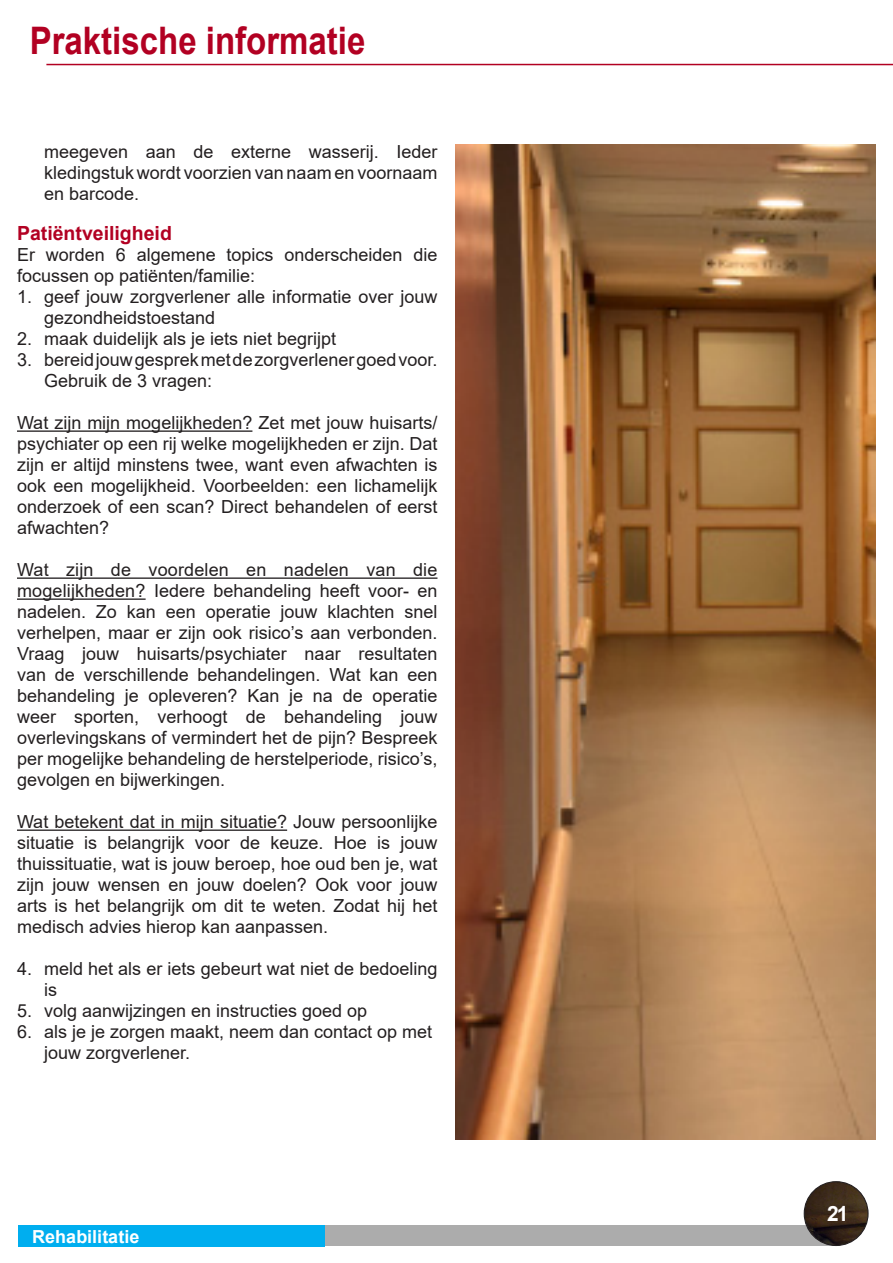
<style>
.page{position:relative;width:893px;height:1263px;background:#fff}
.page>*{position:absolute;margin:0;border:0;box-sizing:border-box;transform-origin:0 0}
.Hoofdtitel{font:700 37.95px "Arial";color:#b20022;scale:.87 1}
.t1{font:700 21px "Arial";color:#fff}
.subtitel{font:700 19.5px "Arial";color:#b20022}
.t2{font:18px/21px "Arial";color:#231f20}
.t3{font:700 18px "Arial";color:#fff}
</style>
<div class="page">
<div style="left:19px;top:1225px;width:816px;height:21px;background:#acacac"></div>
<hr style="left:46px;top:64px;width:847px;height:1px;background:#b20022">
<img style="left:804px;top:1182px;width:64px;height:63px;border-radius:32px">
<div style="left:804px;top:1181px;width:65px;height:65px;border:1px solid #231f20;border-radius:50%"></div>
<div style="left:19px;top:1225px;width:306px;height:21px;background:#00aeef"></div>
<hr style="left:17px;top:430px;width:235px;height:2px;background:#231f20">
<hr style="left:17px;top:577px;width:420px;height:2px;background:#231f20">
<hr style="left:17px;top:598px;width:129px;height:2px;background:#231f20">
<hr style="left:17px;top:829px;width:270px;height:2px;background:#231f20">
<img style="left:455px;top:145px;width:421px;height:995px">
<p class="Hoofdtitel" style="left:30px;top:14px;width:387px">Praktische informatie</p>
<p class="t2" style="left:44px;top:141px;width:395px;text-align:justify">meegeven aan de externe wasserij. Ieder kledingstuk wordt voorzien van naam en voornaam en barcode.</p>
<p class="subtitel" style="left:17px;top:220px;width:156px">Patiëntveiligheid</p>
<p class="t2" style="left:17px;top:244px;width:422px">Er worden 6 algemene topics onderscheiden die focussen op patiënten/familie:</p>
<p class="t2" style="left:44px;top:286px;width:395px;text-indent:-27px">1. geef jouw zorgverlener alle informatie over jouw gezondheidstoestand</p>
<p class="t2" style="left:17px;top:328px;width:321px">2. maak duidelijk als je iets niet begrijpt</p>
<p class="t2" style="left:44px;top:349px;width:395px;text-indent:-27px">3. bereid jouw gesprek met de zorgverlener goed voor.<br>Gebruik de 3 vragen:</p>
<p class="t2" style="left:17px;top:412px;width:422px;text-align:justify">Wat zijn mijn mogelijkheden? Zet met jouw huisarts/ psychiater op een rij welke mogelijkheden er zijn. Dat zijn er altijd minstens twee, want even afwachten is ook een mogelijkheid. Voorbeelden: een lichamelijk onderzoek of een scan? Direct behandelen of eerst afwachten?</p>
<p class="t2" style="left:17px;top:559px;width:422px;text-align:justify">Wat zijn de voordelen en nadelen van die mogelijkheden? Iedere behandeling heeft voor- en nadelen. Zo kan een operatie jouw klachten snel verhelpen, maar er zijn ook risico’s aan verbonden.<br>Vraag jouw huisarts/psychiater naar resultaten van de verschillende behandelingen. Wat kan een behandeling je opleveren? Kan je na de operatie weer sporten, verhoogt de behandeling jouw overlevingskans of vermindert het de pijn? Bespreek per mogelijke behandeling de herstelperiode, risico’s, gevolgen en bijwerkingen.</p>
<p class="t2" style="left:17px;top:811px;width:422px;text-align:justify">Wat betekent dat in mijn situatie? Jouw persoonlijke situatie is belangrijk voor de keuze. Hoe is jouw thuissituatie, wat is jouw beroep, hoe oud ben je, wat zijn jouw wensen en jouw doelen? Ook voor jouw arts is het belangrijk om dit te weten. Zodat hij het medisch advies hierop kan aanpassen.</p>
<p class="t2" style="left:44px;top:958px;width:395px;text-indent:-27px">4. meld het als er iets gebeurt wat niet de bedoeling is</p>
<p class="t2" style="left:17px;top:1000px;width:352px">5. volg aanwijzingen en instructies goed op</p>
<p class="t2" style="left:44px;top:1021px;width:390px;text-indent:-27px">6. als je je zorgen maakt, neem dan contact op met jouw zorgverlener.</p>
<p class="t3" style="left:32px;top:1223px;width:109px">Rehabilitatie</p>
<p class="t1" style="left:827px;top:1199px;width:23px">21</p>
</div>
